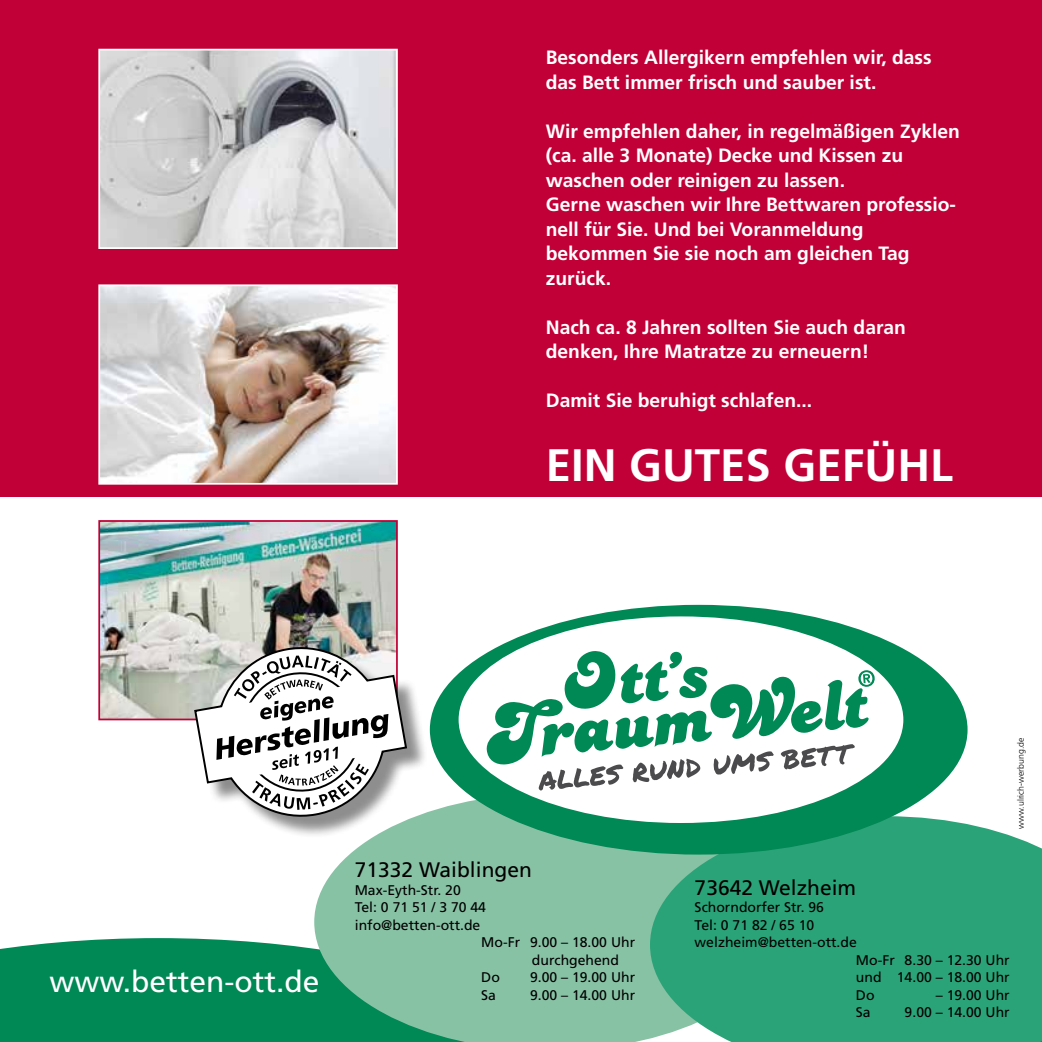
<style>
.page{position:relative;width:1042px;height:1042px;background:#fff}
.page>*{position:absolute;margin:0;border:0;box-sizing:border-box;transform-origin:0 0}
.t1{font:700 45.5px "Frutiger LT";color:#fff}
.t2{font:29.93px "Frutiger LT";color:#fff}
.t3{font:21px "Frutiger LT";color:#000}
.t4{font:700 19.25px/24.5px "Frutiger LT";color:#fff}
.t5{font:14px "Frutiger LT";color:#000}
.t6{font:300 8.75px "Frutiger LT";color:#000}
</style>
<div class="page">
<div style="left:0;top:0;width:1042px;height:496px;background:#c10037"></div>
<img style="left:101px;top:287px;width:294px;height:195px">
<div style="left:98px;top:284px;width:300px;height:201px;border:2px solid #fff"></div>
<img style="left:101px;top:52px;width:294px;height:194px">
<div style="left:98px;top:49px;width:300px;height:200px;border:2px solid #fff"></div>
<div style="left:0;top:938px;width:314px;height:104px;background:#085"></div>
<svg style="left:314px;top:793px;width:336px;height:249px;background:#82bfa2"></svg>
<svg style="left:650px;top:816px;width:392px;height:226px;background:#35a67e"></svg>
<img style="left:101px;top:523px;width:294px;height:194px">
<div style="left:98px;top:520px;width:300px;height:200px;border:2px solid #c10037"></div>
<div style="left:197px;top:650px;width:231px;height:188px;background:#000;opacity:.45"></div>
<svg style="left:193px;top:646px;width:214px;height:171px"></svg>
<div style="left:430px;top:605px;width:537px;height:249px;background:#085;border-radius:50%"></div>
<div style="left:458px;top:616px;width:445px;height:207px;background:#fff;border-radius:50%"></div>
<svg style="left:486px;top:650px;width:389px;height:140px"></svg>
<p class="t4" style="left:546px;top:45px;width:387px">Besonders Allergikern empfehlen wir, dass das Bett immer frisch und sauber ist.</p>
<p class="t4" style="left:546px;top:119px;width:416px">Wir empfehlen daher, in regelmäßigen Zyklen (ca. alle 3 Monate) Decke und Kissen zu waschen oder reinigen zu lassen.<br>Gerne waschen wir Ihre Bettwaren professio&shy;nell für Sie. Und bei Voranmeldung bekommen Sie sie noch am gleichen Tag zurück.</p>
<p class="t4" style="left:546px;top:315px;width:362px">Nach ca. 8 Jahren sollten Sie auch daran denken, Ihre Matratze zu erneuern!</p>
<p class="t4" style="left:546px;top:388px;width:268px">Damit Sie beruhigt schlafen...</p>
<h1 class="t1" style="left:546px;top:438px;width:409px">EIN GUTES GEFÜHL</h1>
<h2 class="t2" style="left:50px;top:964px;width:271px">www.betten-ott.de</h2>
<p class="t3" style="left:355px;top:857px;width:179px">71332 Waiblingen</p>
<p class="t5" style="left:355px;top:882px;width:108px">Max-Eyth-Str. 20</p>
<p class="t5" style="left:355px;top:899px;width:133px">Tel: 0 71 51 / 3 70 44</p>
<p class="t5" style="left:355px;top:917px;width:127px">info@betten-ott.de</p>
<p class="t5" style="left:481px;top:934px;width:155px">Mo-Fr 9.00 – 18.00 Uhr</p>
<p class="t5" style="left:532px;top:951px;width:89px">durchgehend</p>
<p class="t5" style="left:481px;top:969px;width:20px">Do</p>
<p class="t5" style="left:530px;top:969px;width:107px">9.00 – 19.00 Uhr</p>
<p class="t5" style="left:481px;top:986px;width:16px">Sa</p>
<p class="t5" style="left:530px;top:986px;width:107px">9.00 – 14.00 Uhr</p>
<p class="t3" style="left:694px;top:875px;width:163px">73642 Welzheim</p>
<p class="t5" style="left:694px;top:899px;width:131px">Schorndorfer Str. 96</p>
<p class="t5" style="left:694px;top:916px;width:121px">Tel: 0 71 82 / 65 10</p>
<p class="t5" style="left:694px;top:934px;width:164px">welzheim@betten-ott.de</p>
<p class="t6" style="left:1016px;top:828px;width:92px;rotate:-90deg">www.ulrich-werbung.de</p>
<p class="t5" style="left:856px;top:951px;width:155px">Mo-Fr 8.30 – 12.30 Uhr</p>
<p class="t5" style="left:856px;top:969px;width:155px">und 14.00 – 18.00 Uhr</p>
<p class="t5" style="left:856px;top:986px;width:20px">Do</p>
<p class="t5" style="left:936px;top:986px;width:75px">– 19.00 Uhr</p>
<p class="t5" style="left:856px;top:1004px;width:16px">Sa</p>
<p class="t5" style="left:904px;top:1004px;width:107px">9.00 – 14.00 Uhr</p>
</div>
